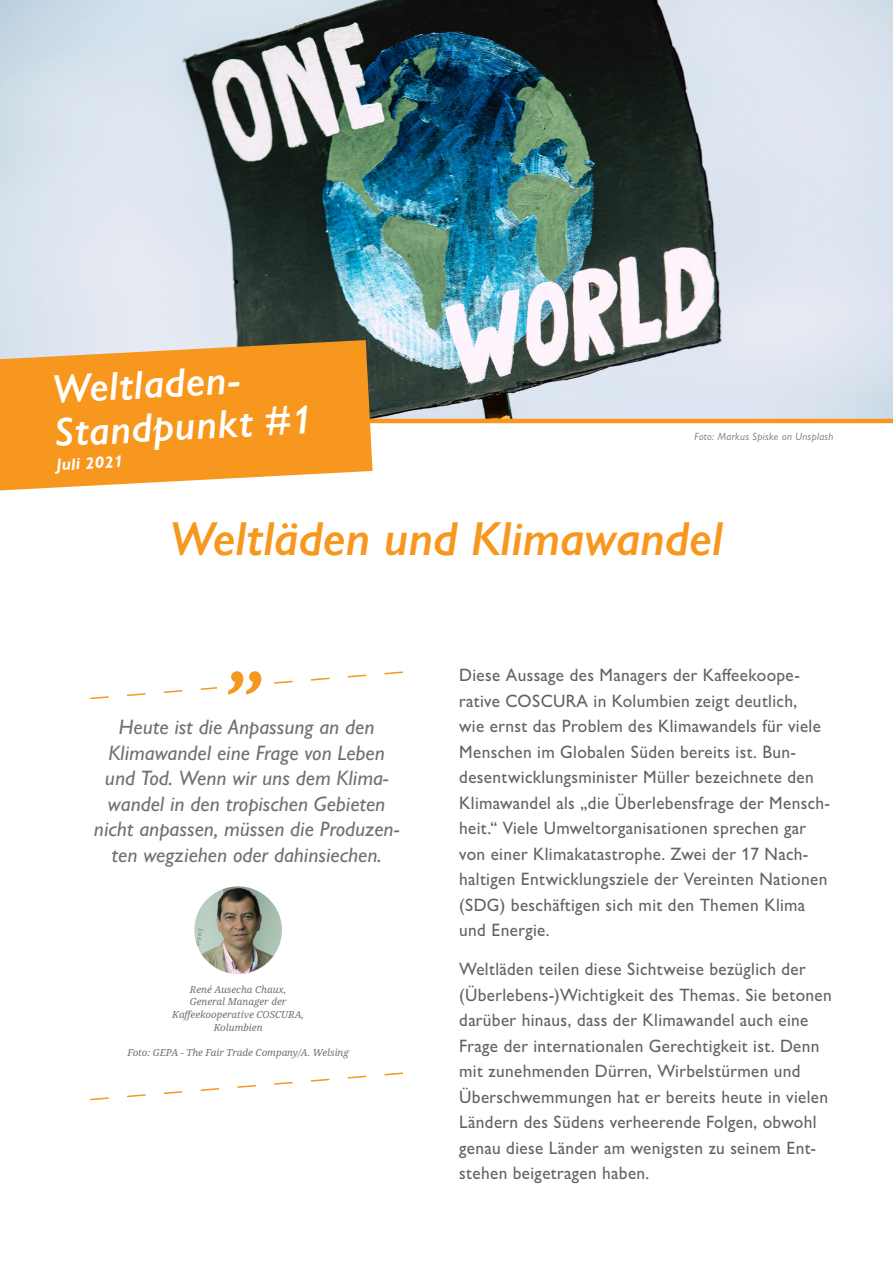
<style>
.page{position:relative;width:893px;height:1263px;background:#fff}
.page>*{position:absolute;margin:0;border:0;box-sizing:border-box;transform-origin:0 0}
._00_H0_Titel_Standpu{font:italic 600 48px "Gill Sans Nova";color:#f7971d}
._00_Headlinebox{font:italic 600 40.5px/43.5px "Gill Sans Nova";color:#fff}
._00_Zitat_Text{font:italic 500 21px/25.5px "Gill Sans Nova";color:#717074;text-align:center}
._01_Einleitungstext{font:500 18px/25.5px "Gill Sans Nova";letter-spacing:.02em;color:#636366;scale:.96 1}
._00_Headlinebox_Datu{font:italic 700 16.5px "Gill Sans Nova";color:#fff}
._03_BU{font:italic 10.5px "Gill Sans Nova";letter-spacing:.03em;color:#717074}
._00_Zitat_Name{font:italic 9.75px/12.8px "Noto Serif";color:#717074;text-align:center}
</style>
<div class="page">
<img style="left:0;top:0;width:893px;height:419px">
<hr style="left:0;top:419px;width:893px;height:4px;background:#f7971d">
<svg style="left:0;top:340px;width:373px;height:150px;background:#f3a037"></svg>
<svg style="left:90px;top:671px;width:313px;height:29px"></svg>
<svg style="left:90px;top:1072px;width:313px;height:29px"></svg>
<img style="left:194px;top:886px;width:88px;height:88px;border-radius:44px">
<p class="_00_Headlinebox" style="left:51px;top:367px;width:259px;rotate:-3deg">Weltladen-<br>Standpunkt #1</p>
<p class="_00_Headlinebox_Datu" style="left:56px;top:455px;width:68px;rotate:-3deg">Juli 2021</p>
<p class="_03_BU" style="left:695px;top:430px;width:140px">Foto: Markus Spiske on Unsplash</p>
<p class="_00_H0_Titel_Standpu" style="left:170px;top:509px;width:555px">Weltläden und Klimawandel</p>
<p class="_00_Zitat_Text" style="left:94px;top:714px;width:307px">Heute ist die Anpassung an den Klimawandel eine Frage von Leben und Tod. Wenn wir uns dem Klima&shy;wandel in den tropischen Gebieten nicht anpassen, müssen die Produzen&shy;ten wegziehen oder dahinsiechen.</p>
<p class="_00_Zitat_Name" style="left:172px;top:983px;width:133px">René Ausecha Chaux,<br>General Manager der<br>Kaffeekooperative COSCURA,<br>Kolumbien</p>
<p class="_00_Zitat_Name" style="left:127px;top:1047px;width:223px">Foto: GEPA - The Fair Trade Company/A. Welsing</p>
<p class="_01_Einleitungstext" style="left:459px;top:662px;width:388px">Diese Aussage des Managers der Kaffeekoope&shy;rative COSCURA in Kolumbien zeigt deutlich,<br>wie ernst das Problem des Klimawandels für viele Menschen im Globalen Süden bereits ist. Bun&shy;desentwicklungsminister Müller bezeichnete den Klimawandel als „die Überlebensfrage der Mensch&shy;heit.“ Viele Umweltorganisationen sprechen gar von einer Klimakatastrophe. Zwei der 17 Nach&shy;haltigen Entwicklungsziele der Vereinten Nationen (SDG) beschäftigen sich mit den Themen Klima und Energie.</p>
<p class="_01_Einleitungstext" style="left:459px;top:956px;width:390px">Weltläden teilen diese Sichtweise bezüglich der (Überlebens-)Wichtigkeit des Themas. Sie betonen darüber hinaus, dass der Klimawandel auch eine Frage der internationalen Gerechtigkeit ist. Denn mit zunehmenden Dürren, Wirbelstürmen und Überschwemmungen hat er bereits heute in vielen Ländern des Südens verheerende Folgen, obwohl genau diese Länder am wenigsten zu seinem Ent&shy;stehen beigetragen haben.</p>
</div>
